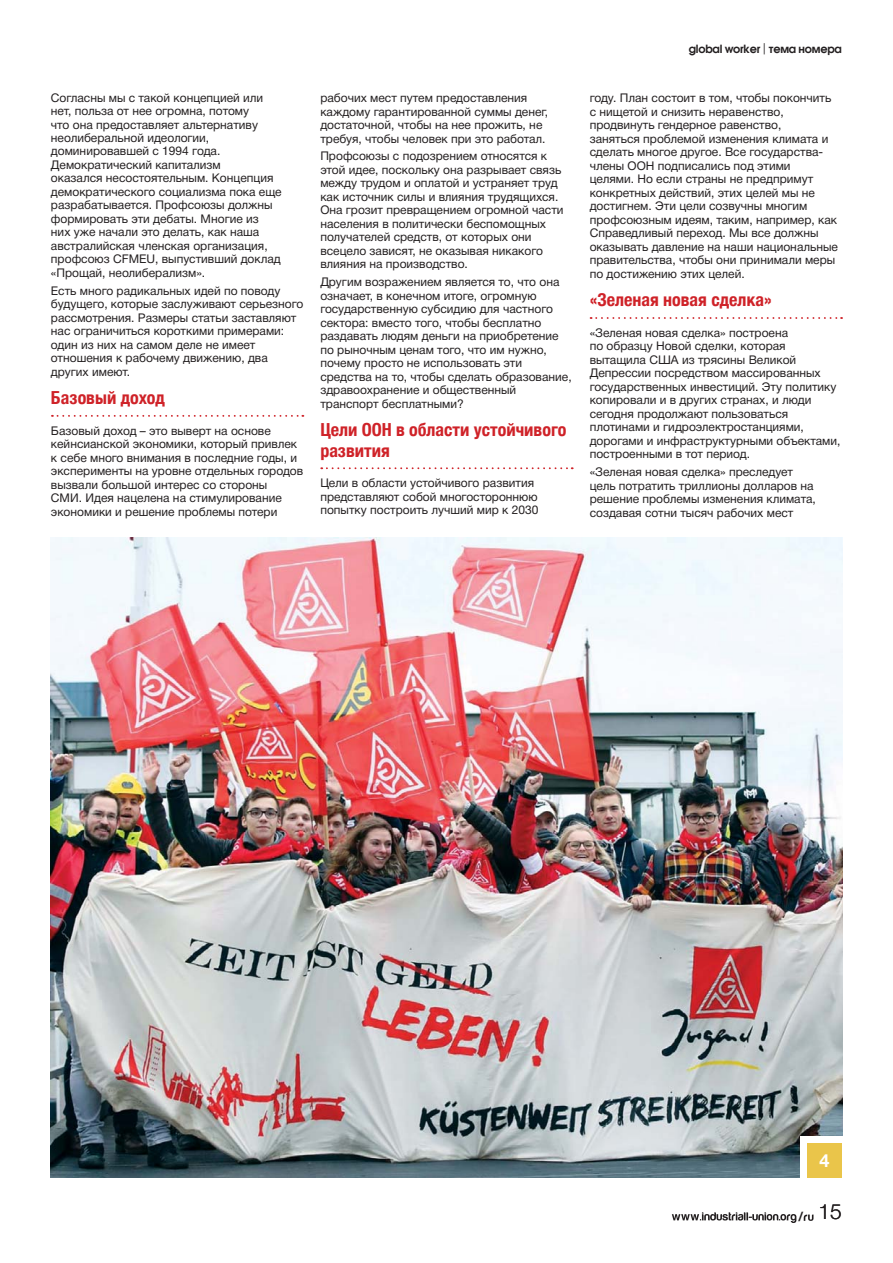
<style>
.page{position:relative;width:893px;height:1263px;background:#fff}
.page>*{position:absolute;margin:0;border:0;box-sizing:border-box;transform-origin:0 0}
.t1{font:300 21px "Helvetica Neue Cyr";color:#231f20}
.t2{font:700 condensed 18px/20.2px "Helvetica Neue LTCYR";color:#cf2228}
.t3{font:700 18px "Helvetica Neue Cyr";color:#fff}
.t4{font:700 12.75px "Helvetica Neue Cyr";color:#231f20}
.t5{font:12px/13.5px "Helvetica Neue Cyr";color:#231f20}
.t6{font:700 11.25px "Avant Garde Gothic C";letter-spacing:-.02em;color:#231f20}
.s1{font-family:"Helvetica Neue Cyr";font-weight:400}
</style>
<div class="page">
<img style="left:51px;top:538px;width:791px;height:640px">
<svg style="left:52px;top:415px;width:251px;height:2px"></svg>
<svg style="left:321px;top:467px;width:252px;height:2px"></svg>
<svg style="left:591px;top:317px;width:251px;height:2px"></svg>
<div style="left:800px;top:1136px;width:43px;height:43px;background:#fff"></div>
<div style="left:807px;top:1143px;width:35px;height:35px;background:#eac54a"></div>
<svg style="left:672px;top:1212px;width:124px;height:11px"></svg>
<svg style="left:804px;top:1215px;width:9px;height:6px"></svg>
<p class="t5" style="left:51px;top:93px;width:232px">Согласны мы с такой концепцией или нет, польза от нее огромна, потому<br>что она предоставляет альтернативу неолиберальной идеологии, доминировавшей с 1994 года.<br>Демократический капитализм<br>оказался несостоятельным. Концепция демократического социализма пока еще разрабатывается. Профсоюзы должны формировать эти дебаты. Многие из<br>них уже начали это делать, как наша австралийская членская организация, профсоюз CFMEU, выпустивший доклад «Прощай, неолиберализм».</p>
<p class="t5" style="left:51px;top:285px;width:254px">Есть много радикальных идей по поводу будущего, которые заслуживают серьезного рассмотрения. Размеры статьи заставляют нас ограничиться короткими примерами: один из них на самом деле не имеет отношения к рабочему движению, два других имеют.</p>
<h2 class="t2" style="left:51px;top:389px;width:115px">Базовый доход</h2>
<p class="t5" style="left:51px;top:425px;width:254px">Базовый доход – это выверт на основе кейнсианской экономики, который привлек к себе много внимания в последние годы, и эксперименты на уровне отдельных городов вызвали большой интерес со стороны<br>СМИ. Идея нацелена на стимулирование экономики и решение проблемы потери</p>
<p class="t5" style="left:320px;top:93px;width:229px">рабочих мест путем предоставления каждому гарантированной суммы денег, достаточной, чтобы на нее прожить, не требуя, чтобы человек при это работал.</p>
<p class="t5" style="left:320px;top:151px;width:245px">Профсоюзы с подозрением относятся к этой идее, поскольку она разрывает связь между трудом и оплатой и устраняет труд как источник силы и влияния трудящихся.<br>Она грозит превращением огромной части населения в политически беспомощных получателей средств, от которых они всецело зависят, не оказывая никакого влияния на производство.</p>
<p class="t5" style="left:320px;top:277px;width:253px">Другим возражением является то, что она означает, в конечном итоге, огромную государственную субсидию для частного сектора: вместо того, чтобы бесплатно раздавать людям деньги на приобретение по рыночным ценам того, что им нужно, почему просто не использовать эти средства на то, чтобы сделать образование, здравоохранение и общественный транспорт бесплатными?</p>
<h2 class="t2" style="left:320px;top:422px;width:248px">Цели ООН в области устойчивого развития</h2>
<p class="t5" style="left:320px;top:478px;width:220px">Цели в области устойчивого развития представляют собой многостороннюю попытку построить лучший мир к 2030</p>
<p class="t6" style="left:689px;top:43px;width:155px">global worker <span class="s1">|</span> тема номера</p>
<p class="t5" style="left:590px;top:93px;width:250px">году. План состоит в том, чтобы покончить с нищетой и снизить неравенство, продвинуть гендерное равенство,<br>заняться проблемой изменения климата и сделать многое другое. Все государства&shy;члены ООН подписались под этими целями. Но если страны не предпримут конкретных действий, этих целей мы не достигнем. Эти цели созвучны многим профсоюзным идеям, таким, например, как Справедливый переход. Мы все должны оказывать давление на наши национальные правительства, чтобы они принимали меры по достижению этих целей.</p>
<h2 class="t2" style="left:590px;top:292px;width:183px">«Зеленая новая сделка»</h2>
<p class="t5" style="left:590px;top:327px;width:252px">«Зеленая новая сделка» построена<br>по образцу Новой сделки, которая вытащила США из трясины Великой Депрессии посредством массированных государственных инвестиций. Эту политику копировали и в других странах, и люди сегодня продолжают пользоваться плотинами и гидроэлектростанциями, дорогами и инфраструктурными объектами, построенными в тот период.</p>
<p class="t5" style="left:590px;top:467px;width:228px">«Зеленая новая сделка» преследует цель потратить триллионы долларов на решение проблемы изменения климата, создавая сотни тысяч рабочих мест</p>
<p class="t4" style="left:798px;top:1212px;width:6px">/</p>
<h2 class="t3" style="left:819px;top:1154px;width:12px">4</h2>
<h1 class="t1" style="left:818px;top:1204px;width:25px">15</h1>
</div>
